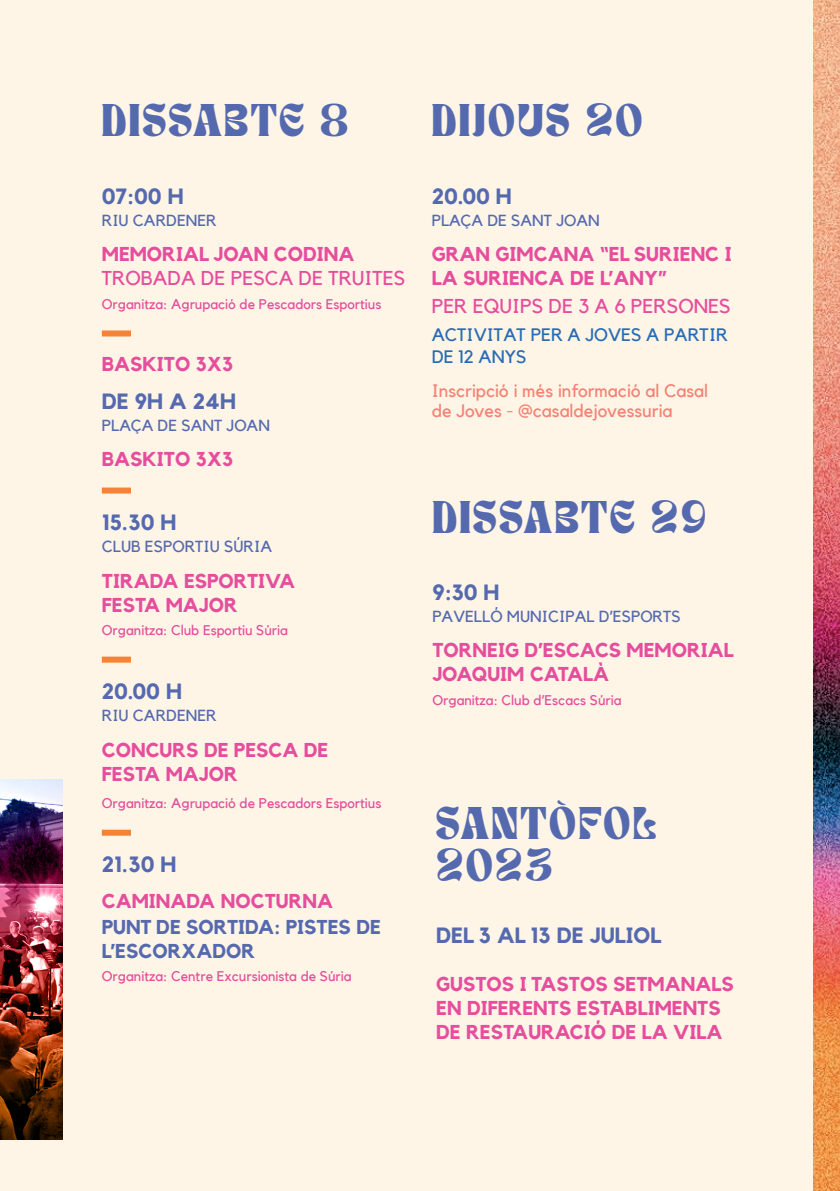
<style>
.page{position:relative;width:840px;height:1191px;background:#fff}
.page>*{position:absolute;margin:0;border:0;box-sizing:border-box;transform-origin:0 0}
.t1{font:32px/42px "TAN NIMBUS";letter-spacing:.075em;color:#5569af}
.t2{font:700 22px "Kollektif";color:#5569af}
.t3{font:700 20px/24px "Kollektif";color:#e64e9d}
.t4{font:20px "Kollektif";color:#e64e9d}
.t5{font:700 20px/24px "Kollektif";color:#5569af}
.t6{font:18px/20px "Kollektif";color:#f48376}
.t7{font:18px/22px "Kollektif";color:#296cb5}
.t8{font:16px "Kollektif";color:#5569af}
.t9{font:14px "Kollektif";color:#e64e9d}
</style>
<div class="page">
<div style="left:0;top:0;width:812px;height:1191px;background:#fef5e7"></div>
<img style="left:0;top:780px;width:62px;height:360px">
<img style="left:812px;top:0;width:27px;height:1191px">
<div style="left:102px;top:330px;width:29px;height:6px;background:#f48237"></div>
<div style="left:102px;top:487px;width:29px;height:6px;background:#f48237"></div>
<div style="left:102px;top:656px;width:29px;height:6px;background:#f48237"></div>
<div style="left:102px;top:829px;width:29px;height:6px;background:#f48237"></div>
<h1 class="t1" style="left:102px;top:104px;width:247px">DISSABTE 8</h1>
<p class="t2" style="left:102px;top:183px;width:83px">07:00 H</p>
<p class="t8" style="left:102px;top:211px;width:116px">RIU CARDENER</p>
<p class="t3" style="left:102px;top:242px;width:254px">MEMORIAL JOAN CODINA</p>
<p class="t4" style="left:102px;top:267px;width:305px">TROBADA DE PESCA DE TRUITES</p>
<p class="t9" style="left:102px;top:296px;width:281px">Organitza: Agrupació de Pescadors Esportius</p>
<p class="t3" style="left:102px;top:352px;width:133px">BASKITO 3X3</p>
<p class="t2" style="left:102px;top:388px;width:135px">DE 9H A 24H</p>
<p class="t8" style="left:102px;top:416px;width:169px">PLAÇA DE SANT JOAN</p>
<p class="t3" style="left:102px;top:447px;width:133px">BASKITO 3X3</p>
<p class="t2" style="left:102px;top:509px;width:76px">15.30 H</p>
<p class="t8" style="left:102px;top:537px;width:172px">CLUB ESPORTIU SÚRIA</p>
<p class="t3" style="left:102px;top:568px;width:195px">TIRADA ESPORTIVA<br>FESTA MAJOR</p>
<p class="t9" style="left:102px;top:622px;width:187px">Organitza: Club Esportiu Súria</p>
<p class="t2" style="left:102px;top:678px;width:82px">20.00 H</p>
<p class="t8" style="left:102px;top:706px;width:116px">RIU CARDENER</p>
<p class="t3" style="left:102px;top:737px;width:228px">CONCURS DE PESCA DE<br>FESTA MAJOR</p>
<p class="t9" style="left:102px;top:795px;width:281px">Organitza: Agrupació de Pescadors Esportius</p>
<p class="t2" style="left:102px;top:851px;width:76px">21.30 H</p>
<p class="t3" style="left:102px;top:888px;width:233px">CAMINADA NOCTURNA</p>
<p class="t5" style="left:102px;top:914px;width:280px">PUNT DE SORTIDA: PISTES DE<br>L’ESCORXADOR</p>
<p class="t9" style="left:102px;top:968px;width:251px">Organitza: Centre Excursionista de Súria</p>
<h1 class="t1" style="left:431px;top:104px;width:213px">DIJOUS 20</h1>
<p class="t2" style="left:431px;top:183px;width:82px">20.00 H</p>
<p class="t8" style="left:431px;top:211px;width:169px">PLAÇA DE SANT JOAN</p>
<p class="t3" style="left:431px;top:242px;width:301px">GRAN GIMCANA “EL SURIENC I<br>LA SURIENCA DE L’ANY”</p>
<p class="t4" style="left:431px;top:295px;width:300px">PER EQUIPS DE 3 A 6 PERSONES</p>
<p class="t7" style="left:431px;top:324px;width:297px">ACTIVITAT PER A JOVES A PARTIR<br>DE 12 ANYS</p>
<p class="t6" style="left:431px;top:381px;width:277px">Inscripció i més informació al Casal de Joves - @casaldejovessuria</p>
<h1 class="t1" style="left:432px;top:501px;width:275px">DISSABTE 29</h1>
<p class="t2" style="left:432px;top:579px;width:69px">9:30 H</p>
<p class="t8" style="left:432px;top:607px;width:250px">PAVELLÓ MUNICIPAL D’ESPORTS</p>
<p class="t3" style="left:432px;top:638px;width:303px">TORNEIG D’ESCACS MEMORIAL<br>JOAQUIM CATALÀ</p>
<p class="t9" style="left:432px;top:692px;width:191px">Organitza: Club d’Escacs Súria</p>
<h1 class="t1" style="left:436px;top:807px;width:221px">SANTÒFOL<br>2023</h1>
<p class="t2" style="left:436px;top:922px;width:226px">DEL 3 AL 13 DE JULIOL</p>
<p class="t3" style="left:436px;top:972px;width:299px">GUSTOS I TASTOS SETMANALS<br>EN DIFERENTS ESTABLIMENTS<br>DE RESTAURACIÓ DE LA VILA</p>
</div>
